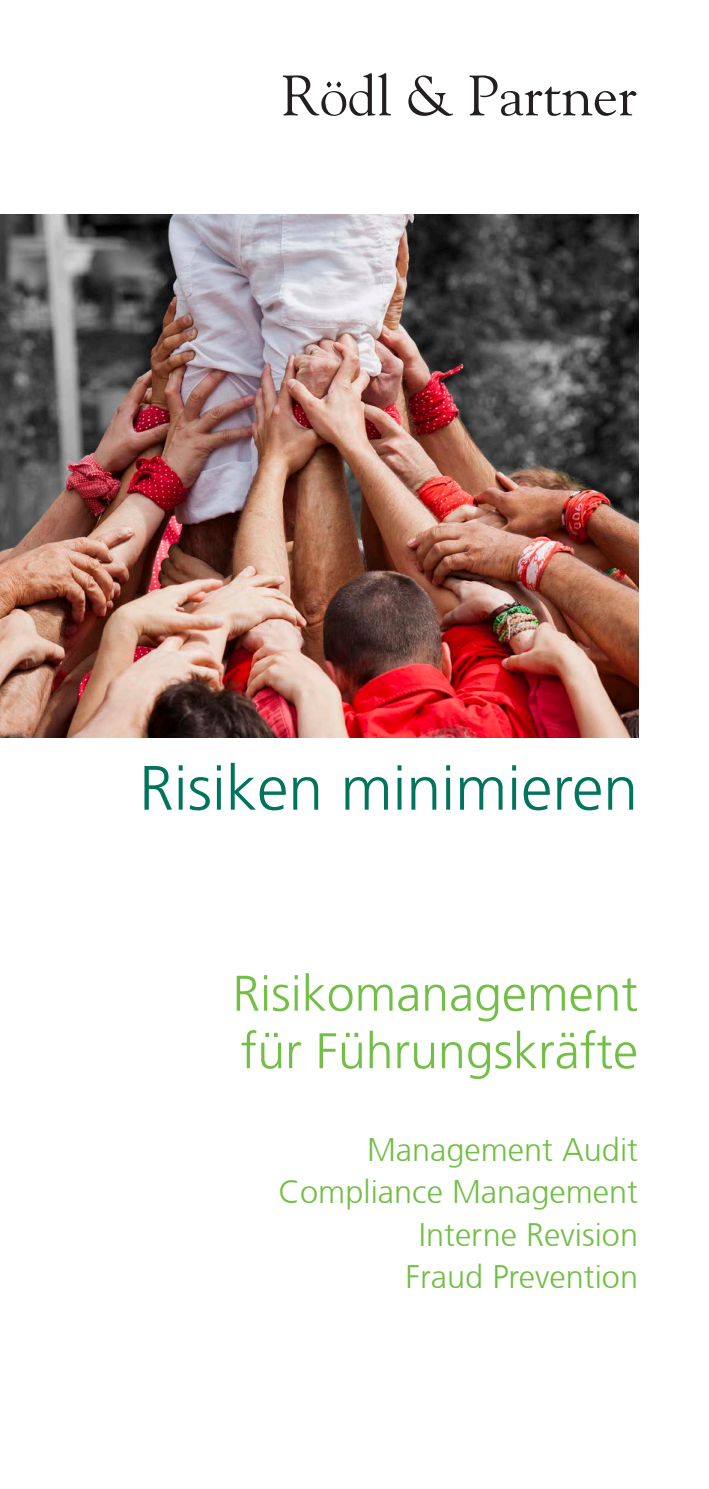
<style>
.page{position:relative;width:709px;height:1489px;background:#fff}
.page>*{position:absolute;margin:0;border:0;box-sizing:border-box;transform-origin:0 0}
.überschrift_Titel_27{font:300 62.5px "Frutiger CE";color:#01745c}
.t1{font:300 50px "Frutiger CE";color:#71bf44}
.t2{font:300 32.5px "Frutiger CE";color:#71bf44}
</style>
<div class="page">
<svg style="left:283px;top:73px;width:108px;height:43px"></svg>
<svg style="left:408px;top:75px;width:45px;height:41px"></svg>
<svg style="left:469px;top:75px;width:167px;height:41px"></svg>
<img style="left:0;top:214px;width:638px;height:524px">
<p class="überschrift_Titel_27" style="left:139px;top:751px;width:500px">Risiken minimieren</p>
<p class="t1" style="left:232px;top:964px;width:407px">Risikomanagement</p>
<p class="t1" style="left:241px;top:1021px;width:399px">für Führungskräfte</p>
<p class="t2" style="left:367px;top:1130px;width:272px">Management Audit</p>
<p class="t2" style="left:278px;top:1172px;width:361px">Compliance Management</p>
<p class="t2" style="left:419px;top:1215px;width:221px">Interne Revision</p>
<p class="t2" style="left:405px;top:1257px;width:234px">Fraud Prevention</p>
</div>
